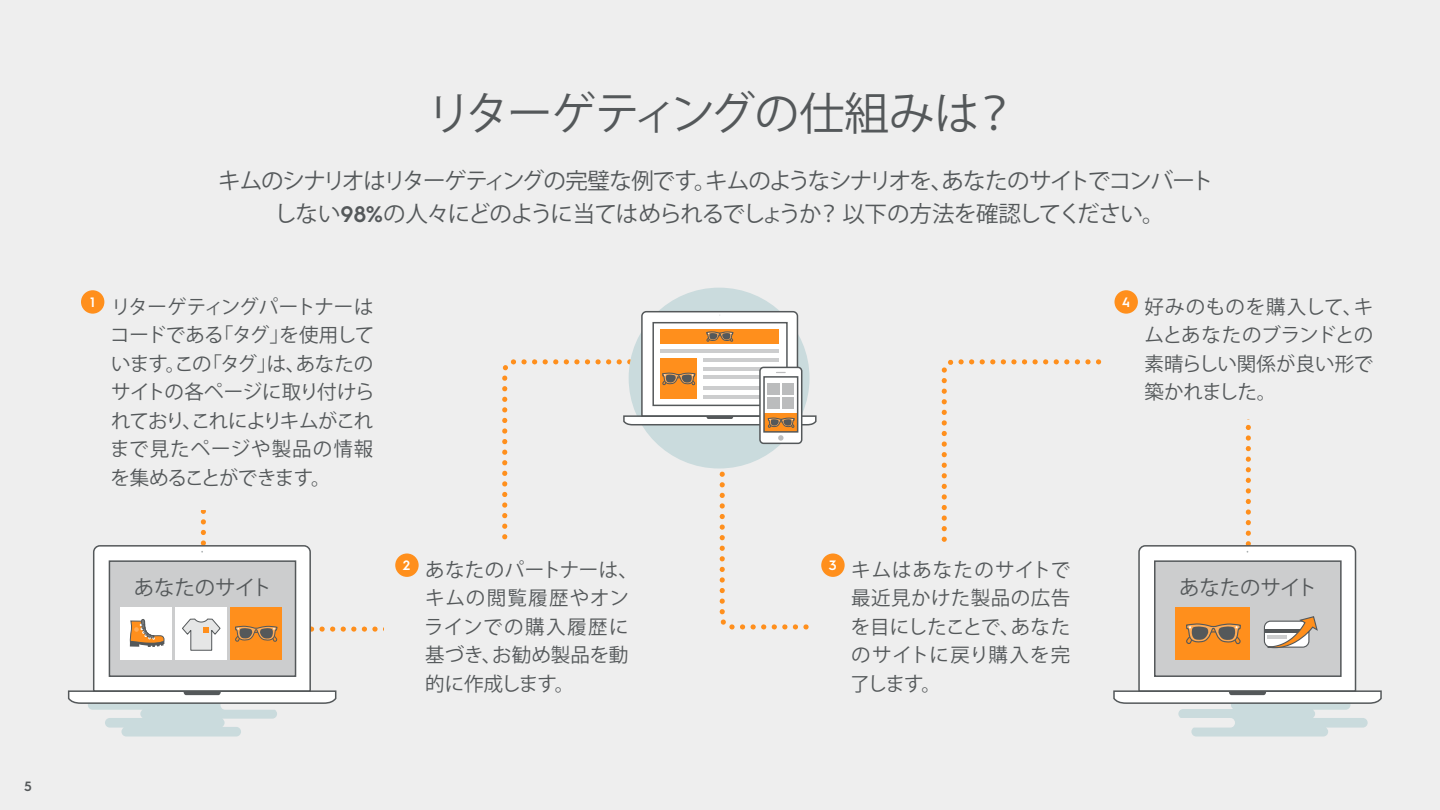
<style>
.page{position:relative;width:1440px;height:810px;background:#eee}
.page>*{position:absolute;margin:0;border:0;box-sizing:border-box;transform-origin:0 0}
.t1{font:45px "Koz Go Pr 6 N";letter-spacing:-.03em;color:#54585a}
.Paragraph_Style_1{font:22.5px/33px "Koz Go Pr 6 N";letter-spacing:-.06em;color:#54585a;text-align:center}
.t2{font:20.4px "Koz Go Pro";letter-spacing:-.005em;color:#54585a}
.Paragraph_Style_1-2{font:19.5px/28.5px "Koz Go Pr 6 N";letter-spacing:.005em;color:#54585a;text-align:justify}
.t3{font:600 13.65px "Hurme Geometric Sans 2";color:#fff}
.t4{font:600 13.5px "Hurme Geometric Sans 2";color:#54585a}
.s1{font-family:"Hurme Geometric Sans 2";font-weight:600}
</style>
<div class="page">
<svg style="left:200px;top:359px;width:1051px;height:273px"></svg>
<svg style="left:67px;top:544px;width:270px;height:193px"></svg>
<svg style="left:1113px;top:544px;width:269px;height:193px"></svg>
<div style="left:629px;top:288px;width:181px;height:181px;background:#cadbdd;border-radius:50%"></div>
<div style="left:760px;top:367px;width:42px;height:76px;background:#fff;border-radius:4px"></div>
<div style="left:764px;top:413px;width:34px;height:19px;background:#ff8f1c"></div>
<div style="left:759px;top:367px;width:43px;height:77px;border:2px solid #54585a;border-radius:4px"></div>
<div style="left:763px;top:376px;width:35px;height:57px;border:2px solid #54585a"></div>
<svg style="left:778px;top:435px;width:6px;height:6px"></svg>
<svg style="left:622px;top:310px;width:195px;height:119px"></svg>
<div style="left:70px;top:279px;width:334px;height:231px;background:#eee"></div>
<div style="left:81px;top:290px;width:23px;height:24px;background:#ff8f1c;border-radius:50%"></div>
<div style="left:384px;top:542px;width:266px;height:183px;background:#eee"></div>
<div style="left:395px;top:554px;width:24px;height:23px;background:#ff8f1c;border-radius:50%"></div>
<div style="left:810px;top:542px;width:281px;height:183px;background:#eee"></div>
<div style="left:821px;top:554px;width:24px;height:23px;background:#ff8f1c;border-radius:50%"></div>
<div style="left:1103px;top:279px;width:291px;height:139px;background:#eee"></div>
<div style="left:1115px;top:290px;width:23px;height:24px;background:#ff8f1c;border-radius:50%"></div>
<p class="t4" style="left:24px;top:777px;width:9px">5</p>
<p class="t1" style="left:427px;top:88px;width:592px">リターゲティングの仕組みは？</p>
<p class="Paragraph_Style_1" style="left:218px;top:165px;width:997px">キムのシナリオはリターゲティングの完璧な例です。キムのようなシナリオを、あなたのサイトでコンバートしない<span class="s1">98%</span>の人々にどのように当てはめられるでしょうか？以下の方法を確認してください。</p>
<p class="t3" style="left:90px;top:293px;width:6px">1</p>
<p class="Paragraph_Style_1-2" style="left:110px;top:293px;width:266px">リターゲティングパートナーはコードである「タグ」を使用しています。この「タグ」は、あなたのサイトの各ページに取り付けられており、これによりキムがこれまで見たページや製品の情報を集めることができます。</p>
<p class="t3" style="left:1122px;top:293px;width:10px">4</p>
<p class="Paragraph_Style_1-2" style="left:1145px;top:293px;width:230px">好みのものを購入して、キムとあなたのブランドとの素晴らしい関係が良い形で築かれました。</p>
<p class="t3" style="left:403px;top:556px;width:9px">2</p>
<p class="Paragraph_Style_1-2" style="left:424px;top:556px;width:215px;text-align:left">あなたのパートナーは、キムの閲覧履歴やオンラインでの購入履歴に基づき、お勧め製品を動的に作成します。</p>
<p class="t3" style="left:829px;top:556px;width:9px">3</p>
<p class="Paragraph_Style_1-2" style="left:850px;top:556px;width:221px">キムはあなたのサイトで最近見かけた製品の広告を目にしたことで、あなたのサイトに戻り購入を完了します。</p>
<p class="t2" style="left:134px;top:574px;width:139px">あなたのサイト</p>
<p class="t2" style="left:1179px;top:574px;width:139px">あなたのサイト</p>
</div>
